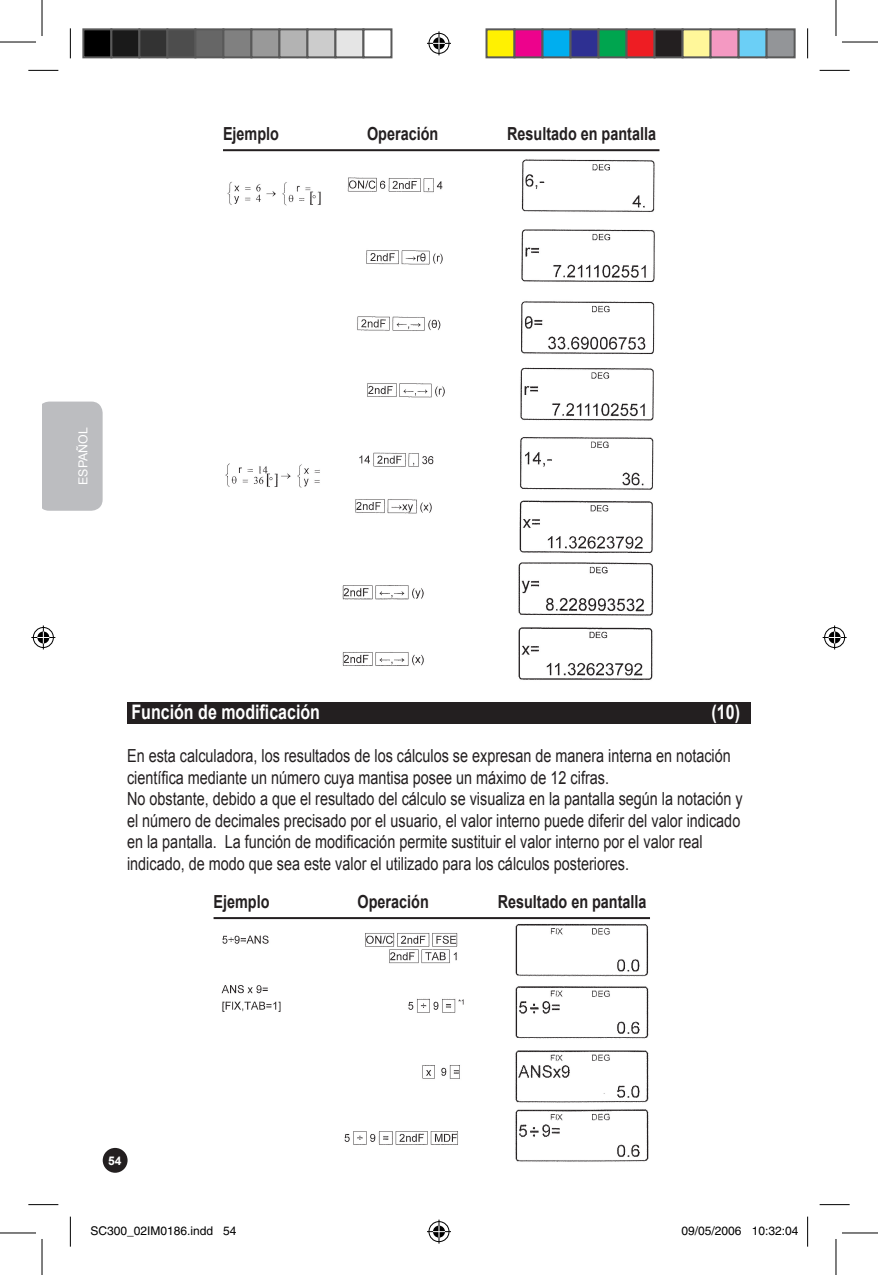
<style>
.page{position:relative;width:878px;height:1275px;background:#fff}
.page>*{position:absolute;margin:0;border:0;box-sizing:border-box;transform-origin:0 0}
.t1{font:700 20px "Arial";color:#fff;scale:.8 1}
.t2{font:18px/21.6px "Arial";color:#231f20;scale:.8 1}
.t3{font:700 18px "Arial";color:#231f20;scale:.8 1}
.t4{font:12.4px "VU Arial";color:#fff}
.t5{font:12px "Helvetica";color:#000}
.t6{font:700 12px "Arial";color:#fff}
</style>
<div class="page">
<div style="left:103px;top:1148px;width:25px;height:24px;background:#231f20;border-radius:50%"></div>
<img style="left:225px;top:159px;width:430px;height:521px">
<div style="left:127px;top:702px;width:624px;height:22px;background:#231f20"></div>
<img style="left:221px;top:924px;width:428px;height:238px">
<div style="left:42px;top:401px;width:61px;height:110px;background:#bcbdc0"></div>
<hr style="left:223px;top:149px;width:436px;height:2px;background:#231f20">
<hr style="left:213px;top:917px;width:437px;height:2px;background:#231f20">
<hr style="left:28px;top:70px;width:30px;height:1px;background:#000">
<hr style="left:819px;top:70px;width:30px;height:1px;background:#000">
<hr style="left:28px;top:1204px;width:30px;height:1px;background:#000">
<hr style="left:819px;top:1204px;width:30px;height:1px;background:#000">
<hr style="left:70px;top:28px;width:1px;height:30px;background:#000">
<hr style="left:70px;top:1216px;width:1px;height:30px;background:#000">
<hr style="left:807px;top:28px;width:1px;height:30px;background:#000">
<hr style="left:807px;top:1216px;width:1px;height:30px;background:#000">
<hr style="left:0;top:42px;width:36px;height:1px;background:#000">
<hr style="left:842px;top:42px;width:36px;height:1px;background:#000">
<hr style="left:0;top:1232px;width:36px;height:1px;background:#000">
<hr style="left:842px;top:1232px;width:36px;height:1px;background:#000">
<hr style="left:42px;top:0;width:1px;height:36px;background:#000">
<hr style="left:42px;top:1239px;width:1px;height:36px;background:#000">
<hr style="left:835px;top:0;width:1px;height:36px;background:#000">
<hr style="left:835px;top:1239px;width:1px;height:36px;background:#000">
<svg style="left:427px;top:31px;width:24px;height:24px"></svg>
<svg style="left:427px;top:1219px;width:24px;height:24px"></svg>
<svg style="left:31px;top:625px;width:24px;height:24px"></svg>
<svg style="left:822px;top:625px;width:24px;height:24px"></svg>
<div style="left:83px;top:29px;width:28px;height:28px;background:#000"></div>
<div style="left:82px;top:28px;width:30px;height:30px;border:2px solid #595959"></div>
<div style="left:111px;top:29px;width:28px;height:28px;background:#1a1a1a"></div>
<div style="left:110px;top:28px;width:30px;height:30px;border:2px solid #595959"></div>
<div style="left:139px;top:29px;width:28px;height:28px;background:#333"></div>
<div style="left:138px;top:28px;width:30px;height:30px;border:2px solid #595959"></div>
<div style="left:167px;top:29px;width:28px;height:28px;background:#4d4d4d"></div>
<div style="left:166px;top:28px;width:30px;height:30px;border:2px solid #595959"></div>
<div style="left:195px;top:29px;width:28px;height:28px;background:#666"></div>
<div style="left:194px;top:28px;width:30px;height:30px;border:2px solid #595959"></div>
<div style="left:223px;top:29px;width:28px;height:28px;background:#808080"></div>
<div style="left:222px;top:28px;width:30px;height:30px;border:2px solid #595959"></div>
<div style="left:251px;top:29px;width:28px;height:28px;background:#999"></div>
<div style="left:250px;top:28px;width:30px;height:30px;border:2px solid #595959"></div>
<div style="left:279px;top:29px;width:28px;height:28px;background:#b3b3b3"></div>
<div style="left:278px;top:28px;width:30px;height:30px;border:2px solid #595959"></div>
<div style="left:307px;top:29px;width:28px;height:28px;background:#ccc"></div>
<div style="left:306px;top:28px;width:30px;height:30px;border:2px solid #595959"></div>
<div style="left:335px;top:29px;width:28px;height:28px;background:#e5e5e5"></div>
<div style="left:334px;top:28px;width:30px;height:30px;border:2px solid #595959"></div>
<div style="left:362px;top:28px;width:30px;height:30px;border:2px solid #595959"></div>
<div style="left:486px;top:29px;width:28px;height:28px;background:#fff101"></div>
<div style="left:485px;top:28px;width:30px;height:30px;border:2px solid #595959"></div>
<div style="left:514px;top:29px;width:28px;height:28px;background:#ed028c"></div>
<div style="left:513px;top:28px;width:30px;height:30px;border:2px solid #595959"></div>
<div style="left:542px;top:29px;width:28px;height:28px;background:#00aeef"></div>
<div style="left:541px;top:28px;width:30px;height:30px;border:2px solid #595959"></div>
<div style="left:570px;top:29px;width:28px;height:28px;background:#2e3092"></div>
<div style="left:569px;top:28px;width:30px;height:30px;border:2px solid #595959"></div>
<div style="left:598px;top:29px;width:28px;height:28px;background:#00a54f"></div>
<div style="left:597px;top:28px;width:30px;height:30px;border:2px solid #595959"></div>
<div style="left:626px;top:29px;width:28px;height:28px;background:#ee1d23"></div>
<div style="left:625px;top:28px;width:30px;height:30px;border:2px solid #595959"></div>
<div style="left:654px;top:29px;width:28px;height:28px;background:#231f20"></div>
<div style="left:653px;top:28px;width:30px;height:30px;border:2px solid #595959"></div>
<div style="left:682px;top:29px;width:28px;height:28px;background:#fff79a"></div>
<div style="left:681px;top:28px;width:30px;height:30px;border:2px solid #595959"></div>
<div style="left:710px;top:29px;width:28px;height:28px;background:#f499c2"></div>
<div style="left:709px;top:28px;width:30px;height:30px;border:2px solid #595959"></div>
<div style="left:738px;top:29px;width:28px;height:28px;background:#6bcff6"></div>
<div style="left:737px;top:28px;width:30px;height:30px;border:2px solid #595959"></div>
<div style="left:766px;top:29px;width:28px;height:28px;background:#939598"></div>
<div style="left:765px;top:28px;width:30px;height:30px;border:2px solid #595959"></div>
<div style="left:681px;top:1225px;width:7px;height:10px;border:1px solid #fff;border-radius:50%"></div>
<svg style="left:683px;top:1225px;width:5px;height:10px"></svg>
<div style="left:721px;top:1225px;width:7px;height:10px;border:1px solid #fff;border-radius:50%"></div>
<div style="left:729px;top:1226px;width:5px;height:8px;border:1px solid #fff;border-radius:50%"></div>
<div style="left:728px;top:1225px;width:7px;height:10px;border:1px solid #fff;border-radius:50%"></div>
<div style="left:759px;top:1226px;width:5px;height:8px;border:1px solid #fff;border-radius:50%"></div>
<div style="left:758px;top:1225px;width:7px;height:10px;border:1px solid #fff;border-radius:50%"></div>
<p class="t3" style="left:223px;top:124px;width:72px">Ejemplo</p>
<p class="t3" style="left:367px;top:124px;width:91px">Operación</p>
<p class="t3" style="left:507px;top:124px;width:188px">Resultado en pantalla</p>
<p class="t4" style="left:75px;top:485px;width:59px;rotate:-90deg">ESPAÑOL</p>
<p class="t1" style="left:131px;top:700px;width:237px">Función de modificación</p>
<p class="t1" style="left:711px;top:700px;width:37px">(10)</p>
<p class="t2" style="left:127px;top:745px;width:771px">En esta calculadora, los resultados de los cálculos se expresan de manera interna en notación científica mediante un número cuya mantisa posee un máximo de 12 cifras.<br>No obstante, debido a que el resultado del cálculo se visualiza en la pantalla según la notación y el número de decimales precisado por el usuario, el valor interno puede diferir del valor indicado en la pantalla. La función de modificación permite sustituir el valor interno por el valor real indicado, de modo que sea este valor el utilizado para los cálculos posteriores.</p>
<p class="t3" style="left:213px;top:891px;width:72px">Ejemplo</p>
<p class="t3" style="left:357px;top:891px;width:91px">Operación</p>
<p class="t3" style="left:498px;top:891px;width:188px">Resultado en pantalla</p>
<p class="t6" style="left:108px;top:1153px;width:15px">54</p>
<p class="t5" style="left:90px;top:1223px;width:148px">SC300_02IM0186.indd 54</p>
<p class="t5" style="left:681px;top:1223px;width:118px">09/05/2006 10:32:04</p>
</div>
